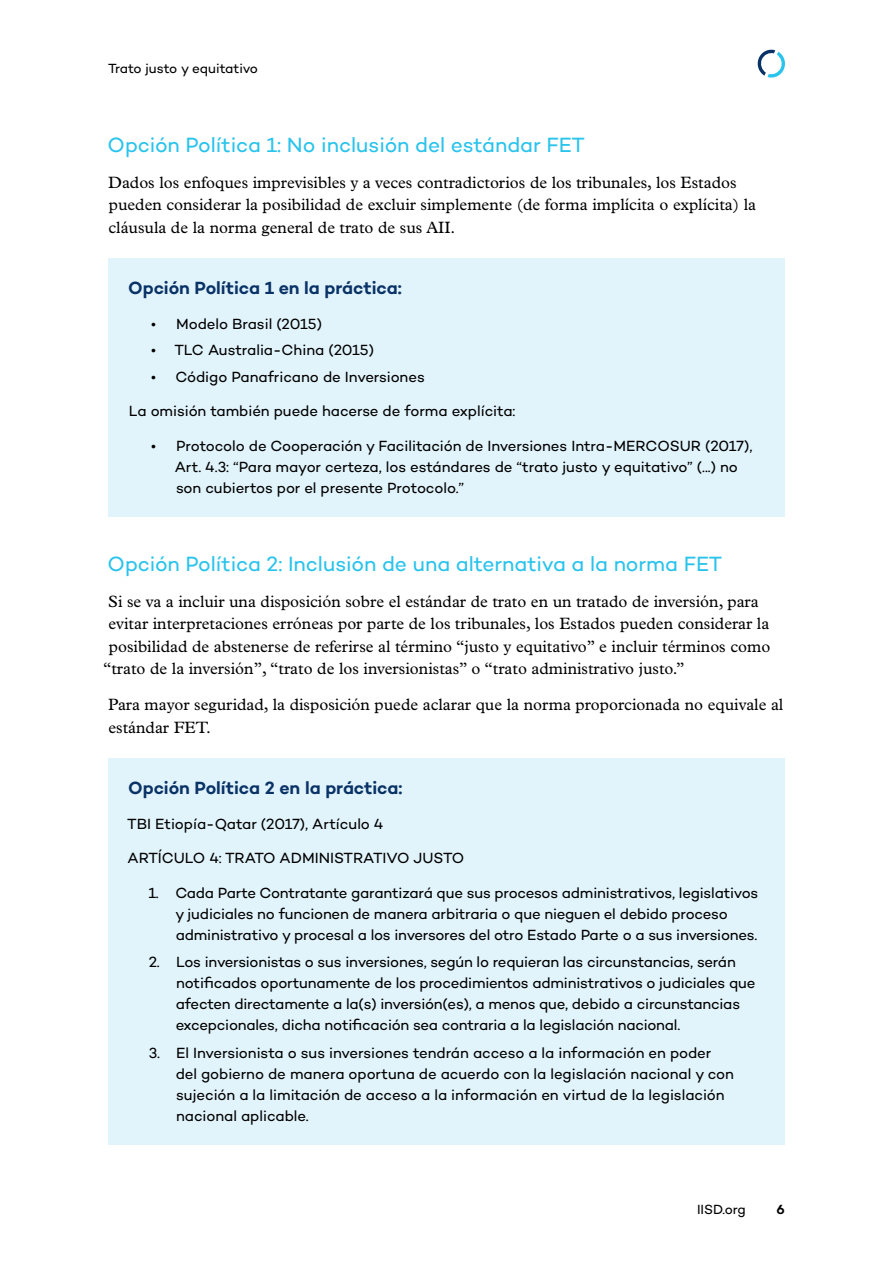
<style>
.page{position:relative;width:893px;height:1263px;background:#fff}
.page>*{position:absolute;margin:0;border:0;box-sizing:border-box;transform-origin:0 0}
.t1{font:21px "Campton";letter-spacing:-.005em;color:#29c3ec}
.t2{font:600 18px "Campton";letter-spacing:-.005em;color:#093266}
.t3{font:16.5px/22.5px "Plantin MT Pro";color:#000}
.Paragraph{font:15px/21px "Campton";letter-spacing:-.01em;color:#000}
.t4{font:13.5px "Campton";letter-spacing:-.005em;color:#000}
.t5{font:600 13.5px "Campton";color:#000}
</style>
<div class="page">
<svg style="left:757px;top:49px;width:28px;height:29px"></svg>
<div style="left:108px;top:258px;width:677px;height:61px;background:#e2f4fb"></div>
<div style="left:108px;top:295px;width:677px;height:58px;background:#e2f4fb"></div>
<div style="left:108px;top:348px;width:677px;height:58px;background:#e2f4fb"></div>
<div style="left:108px;top:382px;width:677px;height:58px;background:#e2f4fb"></div>
<div style="left:108px;top:417px;width:677px;height:100px;background:#e2f4fb"></div>
<div style="left:108px;top:758px;width:677px;height:61px;background:#e2f4fb"></div>
<div style="left:108px;top:795px;width:677px;height:58px;background:#e2f4fb"></div>
<div style="left:108px;top:830px;width:677px;height:57px;background:#e2f4fb"></div>
<div style="left:108px;top:864px;width:677px;height:100px;background:#e2f4fb"></div>
<div style="left:108px;top:934px;width:677px;height:120px;background:#e2f4fb"></div>
<div style="left:108px;top:1025px;width:677px;height:120px;background:#e2f4fb"></div>
<p class="t4" style="left:108px;top:60px;width:152px">Trato justo y equitativo</p>
<h2 class="t1" style="left:108px;top:131px;width:479px">Opción Política 1: No inclusión del estándar FET</h2>
<p class="t3" style="left:108px;top:171px;width:649px">Dados los enfoques imprevisibles y a veces contradictorios de los tribunales, los Estados pueden considerar la posibilidad de excluir simplemente (de forma implícita o explícita) la cláusula de la norma general de trato de sus AII.</p>
<h1 class="t2" style="left:128px;top:277px;width:275px">Opción Política 1 en la práctica:</h1>
<p class="Paragraph" style="left:151px;top:313px;width:172px">• Modelo Brasil (2015)</p>
<p class="Paragraph" style="left:151px;top:339px;width:224px">• TLC Australia-China (2015)</p>
<p class="Paragraph" style="left:151px;top:366px;width:275px">• Código Panafricano de Inversiones</p>
<p class="Paragraph" style="left:129px;top:400px;width:388px">La omisión también puede hacerse de forma explícita:</p>
<p class="Paragraph" style="left:175px;top:435px;width:579px;text-indent:-24px">• Protocolo de Cooperación y Facilitación de Inversiones Intra-MERCOSUR (2017),<br>Art. 4.3: “Para mayor certeza, los estándares de “trato justo y equitativo” (...) no son cubiertos por el presente Protocolo.”</p>
<h2 class="t1" style="left:108px;top:550px;width:616px">Opción Política 2: Inclusión de una alternativa a la norma FET</h2>
<p class="t3" style="left:108px;top:590px;width:652px">Si se va a incluir una disposición sobre el estándar de trato en un tratado de inversión, para</p>
<p class="t3" style="left:108px;top:612px;width:662px">evitar interpretaciones erróneas por parte de los tribunales, los Estados pueden considerar la</p>
<p class="t3" style="left:109px;top:635px;width:663px">posibilidad de abstenerse de referirse al término “justo y equitativo” e incluir términos como</p>
<p class="t3" style="left:103px;top:657px;width:583px">“trato de la inversión”, “trato de los inversionistas” o “trato administrativo justo.”</p>
<p class="t3" style="left:108px;top:693px;width:677px">Para mayor seguridad, la disposición puede aclarar que la norma proporcionada no equivale al estándar FET.</p>
<h1 class="t2" style="left:128px;top:776px;width:276px">Opción Política 2 en la práctica:</h1>
<p class="Paragraph" style="left:127px;top:813px;width:258px">TBI Etiopía-Qatar (2017), Artículo 4</p>
<p class="Paragraph" style="left:127px;top:847px;width:338px">ARTÍCULO 4: TRATO ADMINISTRATIVO JUSTO</p>
<p class="Paragraph" style="left:175px;top:882px;width:584px;text-indent:-27px">1. Cada Parte Contratante garantizará que sus procesos administrativos, legislativos y judiciales no funcionen de manera arbitraria o que nieguen el debido proceso administrativo y procesal a los inversores del otro Estado Parte o a sus inversiones.</p>
<p class="Paragraph" style="left:176px;top:951px;width:581px;text-indent:-27px">2. Los inversionistas o sus inversiones, según lo requieran las circunstancias, serán notificados oportunamente de los procedimientos administrativos o judiciales que afecten directamente a la(s) inversión(es), a menos que, debido a circunstancias excepcionales, dicha notificación sea contraria a la legislación nacional.</p>
<p class="Paragraph" style="left:176px;top:1042px;width:560px;text-indent:-27px">3. El Inversionista o sus inversiones tendrán acceso a la información en poder del gobierno de manera oportuna de acuerdo con la legislación nacional y con sujeción a la limitación de acceso a la información en virtud de la legislación nacional aplicable.</p>
<p class="t4" style="left:697px;top:1201px;width:50px">IISD.org</p>
<p class="t5" style="left:777px;top:1201px;width:10px">6</p>
</div>
